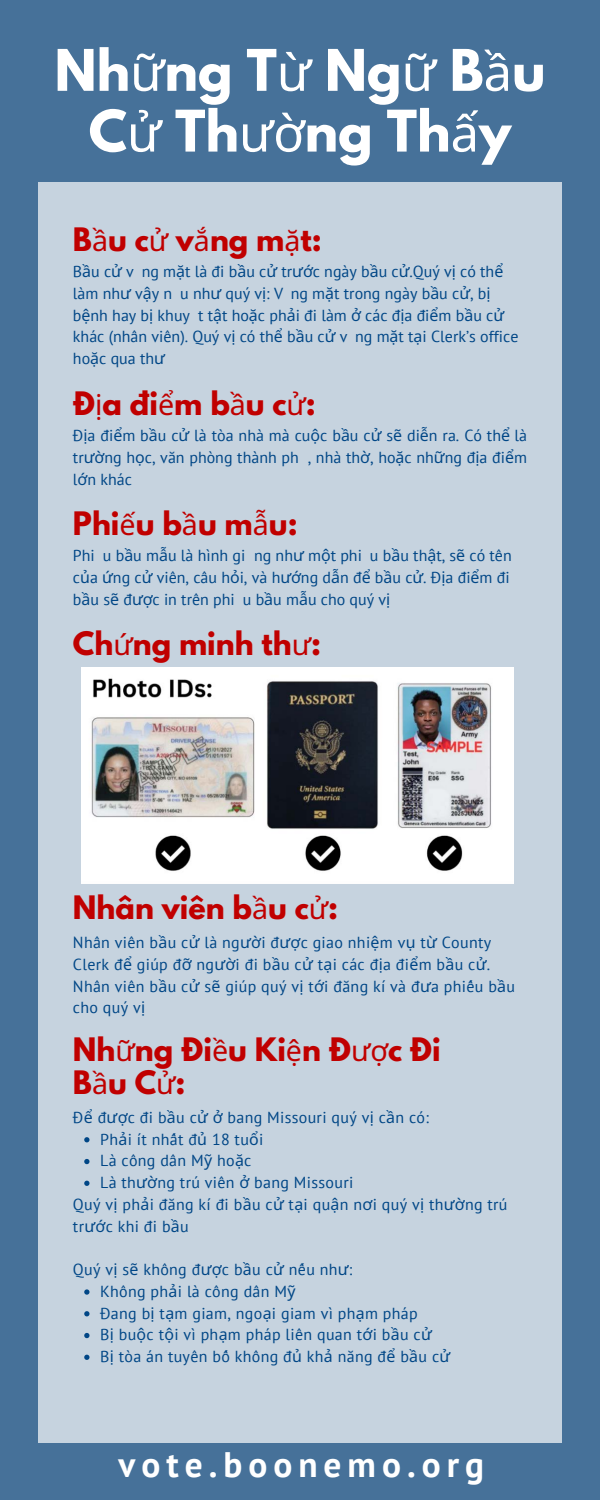
<style>
.page{position:relative;width:600px;height:1500px;background:#467199}
.page>*{position:absolute;margin:0;border:0;box-sizing:border-box;transform-origin:0 0}
.t1{font:700 50.8px/60.8px "League Spartan";color:#fff;text-align:center}
.t2{font:700 35.3px "PT Sans";letter-spacing:.17em;color:#fff}
.t3{font:700 28.6px/32.7px "League Spartan";color:#c00000}
.t4{font:16px/21.8px "PT Sans";letter-spacing:.02em;color:#004686}
.t5{font:16px/21.8px "PT Sans";color:#004686}
.s1{font-family:"Noto Sans";font-weight:400}
.s2{font-family:"Noto Sans"}
</style>
<div class="page">
<div style="left:38px;top:182px;width:524px;height:1261px;background:#c6d3df"></div>
<svg style="left:84px;top:1137px;width:5px;height:5px"></svg>
<svg style="left:84px;top:1159px;width:5px;height:5px"></svg>
<svg style="left:84px;top:1181px;width:5px;height:5px"></svg>
<svg style="left:84px;top:1289px;width:5px;height:6px"></svg>
<svg style="left:84px;top:1311px;width:5px;height:5px"></svg>
<svg style="left:84px;top:1333px;width:5px;height:5px"></svg>
<svg style="left:84px;top:1355px;width:5px;height:5px"></svg>
<img style="left:81px;top:667px;width:433px;height:216px">
<p class="t1" style="left:55px;top:46px;width:492px">Nh<span class="s1">ữ</span>ng T<span class="s1">ừ</span> Ng<span class="s1">ữ</span> B<span class="s1">ầ</span>u<br>C<span class="s1">ử</span> Th<span class="s1">ườ</span>ng Th<span class="s1">ấ</span>y</p>
<p class="t3" style="left:73px;top:226px;width:250px">B<span class="s1">ầ</span>u c<span class="s1">ử</span> v<span class="s1">ắ</span>ng m<span class="s1">ặ</span>t:</p>
<p class="t5" style="left:73px;top:260px;width:447px">B<span class="s2">ầ</span>u c<span class="s2">ử</span> v ng m<span class="s2">ặ</span>t là đi b<span class="s2">ầ</span>u c<span class="s2">ử</span> tr<span class="s2">ướ</span>c ngày b<span class="s2">ầ</span>u c<span class="s2">ử</span>.Quý v<span class="s2">ị</span> có th<span class="s2">ể </span>làm nh<span class="s2">ư</span> v<span class="s2">ậ</span>y n u nh<span class="s2">ư</span> quý v<span class="s2">ị</span>: V ng m<span class="s2">ặ</span>t trong ngày b<span class="s2">ầ</span>u c<span class="s2">ử</span>, b<span class="s2">ị </span>b<span class="s2">ệ</span>nh hay b<span class="s2">ị</span> khuy t t<span class="s2">ậ</span>t ho<span class="s2">ặ</span>c ph<span class="s2">ả</span>i đi làm <span class="s2">ở</span> các đ<span class="s2">ị</span>a đi<span class="s2">ể</span>m b<span class="s2">ầ</span>u c<span class="s2">ử </span>khác (nhân viên). Quý v<span class="s2">ị</span> có th<span class="s2">ể</span> b<span class="s2">ầ</span>u c<span class="s2">ử</span> v ng m<span class="s2">ặ</span>t t<span class="s2">ạ</span>i Clerk’s office ho<span class="s2">ặ</span>c qua th<span class="s2">ư</span></p>
<p class="t3" style="left:73px;top:390px;width:244px">Đ<span class="s1">ị</span>a đi<span class="s1">ể</span>m b<span class="s1">ầ</span>u c<span class="s1">ử</span>:</p>
<p class="t4" style="left:73px;top:424px;width:455px;text-align:justify">Đ<span class="s2">ị</span>a đi<span class="s2">ể</span>m b<span class="s2">ầ</span>u c<span class="s2">ử</span> là tòa nhà mà cu<span class="s2">ộ</span>c b<span class="s2">ầ</span>u c<span class="s2">ử</span> s<span class="s2">ẽ</span> di<span class="s2">ễ</span>n ra. Có th<span class="s2">ể</span> là tr<span class="s2">ườ</span>ng h<span class="s2">ọ</span>c, văn phòng thành ph , nhà th<span class="s2">ờ</span>, ho<span class="s2">ặ</span>c nh<span class="s2">ữ</span>ng đ<span class="s2">ị</span>a đi<span class="s2">ể</span>m l<span class="s2">ớ</span>n khác</p>
<p class="t3" style="left:73px;top:511px;width:226px">Phi<span class="s1">ế</span>u b<span class="s1">ầ</span>u m<span class="s1">ẫ</span>u:</p>
<p class="t5" style="left:73px;top:545px;width:440px">Phi u b<span class="s2">ầ</span>u m<span class="s2">ẫ</span>u là hình gi ng nh<span class="s2">ư</span> m<span class="s2">ộ</span>t phi u b<span class="s2">ầ</span>u th<span class="s2">ậ</span>t, s<span class="s2">ẽ</span> có tên c<span class="s2">ủ</span>a <span class="s2">ứ</span>ng c<span class="s2">ử</span> viên, câu h<span class="s2">ỏ</span>i, và h<span class="s2">ướ</span>ng d<span class="s2">ẫ</span>n đ<span class="s2">ể</span> b<span class="s2">ầ</span>u c<span class="s2">ử</span>. Đ<span class="s2">ị</span>a đi<span class="s2">ể</span>m đi b<span class="s2">ầ</span>u s<span class="s2">ẽ</span> đ<span class="s2">ượ</span>c in trên phi u b<span class="s2">ầ</span>u m<span class="s2">ẫ</span>u cho quý v<span class="s2">ị</span></p>
<p class="t3" style="left:73px;top:631px;width:250px">Ch<span class="s1">ứ</span>ng minh th<span class="s1">ư</span>:</p>
<p class="t3" style="left:73px;top:895px;width:267px">Nhân viên b<span class="s1">ầ</span>u c<span class="s1">ử</span>:</p>
<p class="t4" style="left:73px;top:931px;width:444px">Nhân viên b<span class="s2">ầ</span>u c<span class="s2">ử</span> là ng<span class="s2">ườ</span>i đ<span class="s2">ượ</span>c giao nhi<span class="s2">ệ</span>m v<span class="s2">ụ</span> t<span class="s2">ừ</span> County Clerk đ<span class="s2">ể</span> giúp đ<span class="s2">ỡ</span> ng<span class="s2">ườ</span>i đi b<span class="s2">ầ</span>u c<span class="s2">ử</span> t<span class="s2">ạ</span>i các đ<span class="s2">ị</span>a đi<span class="s2">ể</span>m b<span class="s2">ầ</span>u c<span class="s2">ử</span>.<br>Nhân viên b<span class="s2">ầ</span>u c<span class="s2">ử</span> s<span class="s2">ẽ</span> giúp quý v<span class="s2">ị</span> t<span class="s2">ớ</span>i đăng kí và đ<span class="s2">ư</span>a phiếu b<span class="s2">ầ</span>u cho quý v<span class="s2">ị</span></p>
<p class="t3" style="left:73px;top:1037px;width:369px">Nh<span class="s1">ữ</span>ng Đi<span class="s1">ề</span>u Ki<span class="s1">ệ</span>n Đ<span class="s1">ượ</span>c Đi<br>B<span class="s1">ầ</span>u C<span class="s1">ử</span>:</p>
<p class="t4" style="left:73px;top:1106px;width:357px">Đ<span class="s2">ể</span> đ<span class="s2">ượ</span>c đi b<span class="s2">ầ</span>u c<span class="s2">ử ở</span> bang Missouri quý v<span class="s2">ị</span> c<span class="s2">ầ</span>n có:</p>
<p class="t4" style="left:100px;top:1128px;width:165px">Ph<span class="s2">ả</span>i ít nhất đ<span class="s2">ủ</span> 18 tu<span class="s2">ổ</span>i</p>
<p class="t4" style="left:100px;top:1150px;width:153px">Là công dân M<span class="s2">ỹ</span> ho<span class="s2">ặ</span>c</p>
<p class="t4" style="left:100px;top:1171px;width:255px">Là th<span class="s2">ườ</span>ng trú viên <span class="s2">ở</span> bang Missouri</p>
<p class="t4" style="left:73px;top:1193px;width:436px">Quý v<span class="s2">ị</span> ph<span class="s2">ả</span>i đăng kí đi b<span class="s2">ầ</span>u c<span class="s2">ử</span> t<span class="s2">ạ</span>i qu<span class="s2">ậ</span>n n<span class="s2">ơ</span>i quý v<span class="s2">ị</span> th<span class="s2">ườ</span>ng trú tr<span class="s2">ướ</span>c khi đi b<span class="s2">ầ</span>u</p>
<p class="t4" style="left:73px;top:1258px;width:281px">Quý v<span class="s2">ị</span> s<span class="s2">ẽ</span> không đ<span class="s2">ượ</span>c b<span class="s2">ầ</span>u c<span class="s2">ử</span> nếu nh<span class="s2">ư</span>:</p>
<p class="t4" style="left:100px;top:1280px;width:197px">Không ph<span class="s2">ả</span>i là công dân M<span class="s2">ỹ</span></p>
<p class="t4" style="left:100px;top:1302px;width:319px">Đang b<span class="s2">ị</span> t<span class="s2">ạ</span>m giam, ngo<span class="s2">ạ</span>i giam vì ph<span class="s2">ạ</span>m pháp</p>
<p class="t4" style="left:100px;top:1324px;width:333px">B<span class="s2">ị</span> bu<span class="s2">ộ</span>c t<span class="s2">ộ</span>i vì ph<span class="s2">ạ</span>m pháp liên quan t<span class="s2">ớ</span>i b<span class="s2">ầ</span>u c<span class="s2">ử</span></p>
<p class="t4" style="left:100px;top:1345px;width:352px">B<span class="s2">ị</span> tòa án tuyên bố không đ<span class="s2">ủ</span> kh<span class="s2">ả</span> năng đ<span class="s2">ể</span> b<span class="s2">ầ</span>u c<span class="s2">ử</span></p>
<p class="t2" style="left:119px;top:1441px;width:367px">vote.boonemo.org</p>
</div>
